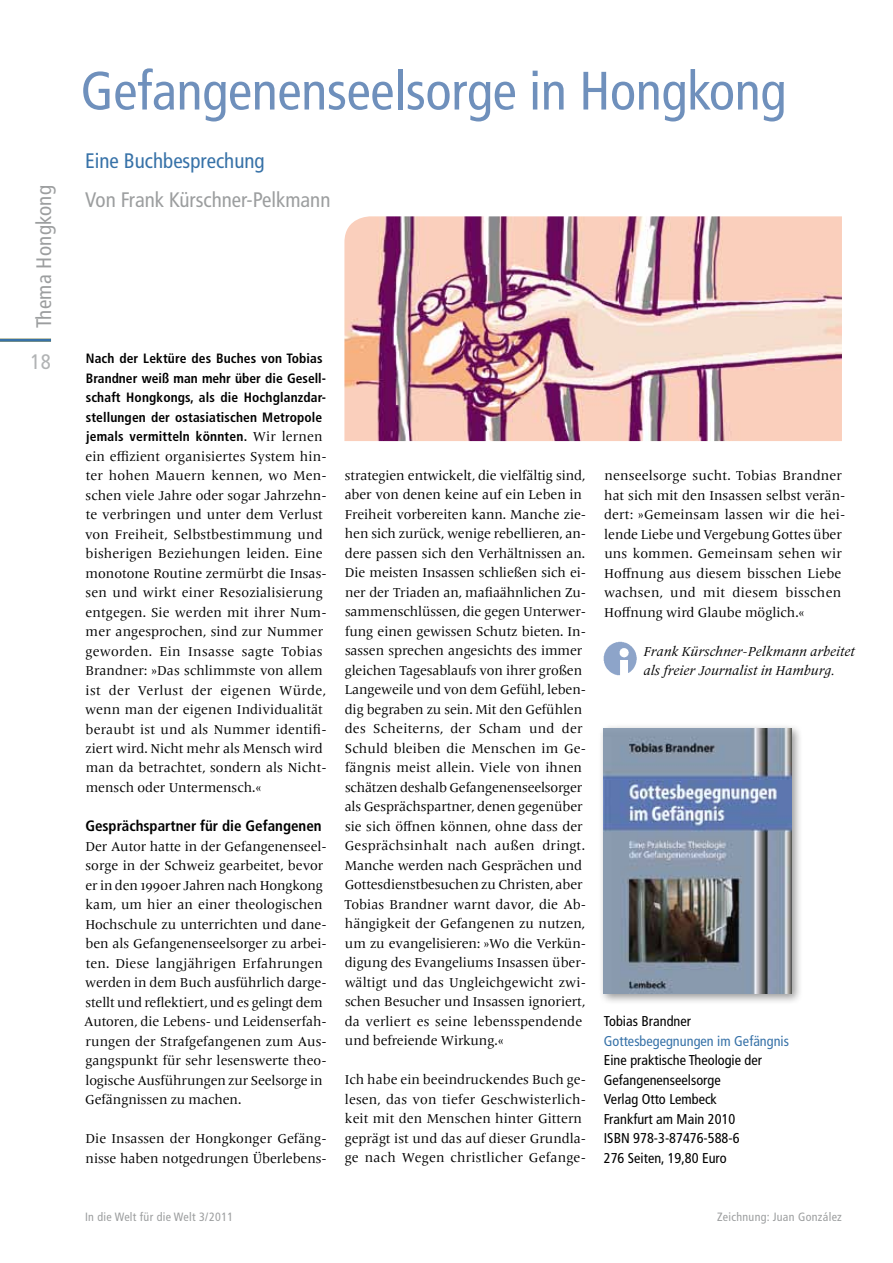
<style>
.page{position:relative;width:893px;height:1263px;background:#fff}
.page>*{position:absolute;margin:0;border:0;box-sizing:border-box;transform-origin:0 0}
.t1{font:condensed 54px "Frutiger LT Pro";letter-spacing:-.005em;color:#6f90bc}
.t2{font:condensed 21px "Frutiger LT Pro";color:#9c9e9f}
.t3{font:condensed 21px "Frutiger LT Pro";color:#3772a8}
.t4{font:condensed 21px "Frutiger LT Pro";color:#b1b3b4}
.t5{font:700 condensed 15px "Frutiger LT Pro";color:#000}
.t6{font:condensed 14.25px/19.5px "Frutiger LT Pro";color:#000}
.t7{font:condensed 14.25px "Frutiger LT Pro";color:#3772a8}
.t8{font:13.5px/19.5px "Frutiger Serif LT Pro";color:#000}
.t9{font:700 condensed 13.5px/19.5px "Frutiger LT Pro";letter-spacing:.01em;color:#000}
.t10{font:italic 13.5px/19.5px "Frutiger Serif LT Pro";color:#000}
.t11{font:condensed 12px "Frutiger LT Pro";letter-spacing:.025em;color:#9c9e9f}
.s1{font-family:"Frutiger Serif LT Pro";font-weight:400;font-stretch:normal}
</style>
<div class="page">
<img style="left:344px;top:216px;width:498px;height:225px">
<hr style="left:0;top:339px;width:51px;height:3px;background:#3772a8">
<div style="left:599px;top:723px;width:204px;height:282px;background:#000;opacity:.4"></div>
<img style="left:604px;top:728px;width:188px;height:266px">
<img style="left:603px;top:641px;width:34px;height:35px">
<h2 class="t2" style="left:32px;top:328px;width:145px;rotate:-90deg">Thema Hongkong</h2>
<h2 class="t4" style="left:31px;top:349px;width:22px">18</h2>
<h1 class="t1" style="left:81px;top:59px;width:707px">Gefangenenseelsorge in Hongkong</h1>
<h2 class="t3" style="left:85px;top:149px;width:181px">Eine Buchbesprechung</h2>
<h2 class="t2" style="left:85px;top:188px;width:247px">Von Frank Kürschner-Pelkmann</h2>
<p class="t9" style="left:86px;top:349px;width:242px">Nach der Lektüre des Buches von Tobias Brandner weiß man mehr über die Gesell&shy;schaft Hongkongs, als die Hochglanzdar&shy;stellungen der ostasiatischen Metropole jemals vermitteln könnten. <span class="s1">Wir lernen</span></p>
<p class="t8" style="left:85px;top:446px;width:243px">ein effizient organisiertes System hin&shy;ter hohen Mauern kennen, wo Men&shy;schen viele Jahre oder sogar Jahrzehn&shy;te verbringen und unter dem Verlust von Freiheit, Selbstbestimmung und bisherigen Beziehungen leiden. Eine monotone Routine zermürbt die Insas&shy;sen und wirkt einer Resozialisierung entgegen. Sie werden mit ihrer Num&shy;mer angesprochen, sind zur Nummer geworden. Ein Insasse sagte Tobias Brandner: »Das schlimmste von allem ist der Verlust der eigenen Würde, wenn man der eigenen Individualität beraubt ist und als Nummer identifi&shy;ziert wird. Nicht mehr als Mensch wird man da betrachtet, sondern als Nicht&shy;mensch oder Untermensch.«</p>
<p class="t5" style="left:85px;top:817px;width:238px">Gesprächspartner für die Gefangenen</p>
<p class="t8" style="left:84px;top:836px;width:244px">Der Autor hatte in der Gefangenenseel&shy;sorge in der Schweiz gearbeitet, bevor er in den 1990er Jahren nach Hongkong kam, um hier an einer theologischen Hochschule zu unterrichten und dane&shy;ben als Gefangenenseelsorger zu arbei&shy;ten. Diese langjährigen Erfahrungen werden in dem Buch ausführlich darge&shy;stellt und reflektiert, und es gelingt dem Autoren, die Lebens- und Leidenserfah&shy;rungen der Strafgefangenen zum Aus&shy;gangspunkt für sehr lesenswerte theo&shy;logische Ausführungen zur Seelsorge in Gefängnissen zu machen.</p>
<p class="t8" style="left:85px;top:1129px;width:243px">Die Insassen der Hongkonger Gefäng&shy;nisse haben notgedrungen Überlebens-</p>
<p class="t11" style="left:85px;top:1210px;width:150px">In die Welt für die Welt 3/2011</p>
<p class="t8" style="left:345px;top:466px;width:243px">strategien entwickelt, die vielfältig sind, aber von denen keine auf ein Leben in Freiheit vorbereiten kann. Manche zie&shy;hen sich zurück, wenige rebellieren, an&shy;dere passen sich den Verhältnissen an.<br>Die meisten Insassen schließen sich ei&shy;ner der Triaden an, mafiaähnlichen Zu&shy;sammenschlüssen, die gegen Unterwer&shy;fung einen gewissen Schutz bieten. In&shy;sassen sprechen angesichts des immer gleichen Tagesablaufs von ihrer großen Langeweile und von dem Gefühl, leben&shy;dig begraben zu sein. Mit den Gefühlen des Scheiterns, der Scham und der Schuld bleiben die Menschen im Ge&shy;fängnis meist allein. Viele von ihnen schätzen deshalb Gefangenenseelsorger als Gesprächspartner, denen gegenüber sie sich öffnen können, ohne dass der Gesprächsinhalt nach außen dringt.<br>Manche werden nach Gesprächen und Gottesdienstbesuchen zu Christen, aber Tobias Brandner warnt davor, die Ab&shy;hängigkeit der Gefangenen zu nutzen, um zu evangelisieren: »Wo die Verkün&shy;digung des Evangeliums Insassen über&shy;wältigt und das Ungleichgewicht zwi&shy;schen Besucher und Insassen ignoriert, da verliert es seine lebensspendende und befreiende Wirkung.«</p>
<p class="t8" style="left:345px;top:1070px;width:243px">Ich habe ein beeindruckendes Buch ge&shy;lesen, das von tiefer Geschwisterlich&shy;keit mit den Menschen hinter Gittern geprägt ist und das auf dieser Grundla&shy;ge nach Wegen christlicher Gefange-</p>
<p class="t8" style="left:604px;top:466px;width:243px">nenseelsorge sucht. Tobias Brandner hat sich mit den Insassen selbst verän&shy;dert: »Gemeinsam lassen wir die hei&shy;lende Liebe und Vergebung Gottes über uns kommen. Gemeinsam sehen wir Hoffnung aus diesem bisschen Liebe wachsen, und mit diesem bisschen Hoffnung wird Glaube möglich.«</p>
<p class="t10" style="left:643px;top:641px;width:213px">Frank Kürschner-Pelkmann arbeitet als freier Journalist in Hamburg.</p>
<p class="t6" style="left:604px;top:1011px;width:89px">Tobias Brandner</p>
<p class="t7" style="left:604px;top:1032px;width:187px">Gottesbegegnungen im Gefängnis</p>
<p class="t6" style="left:604px;top:1050px;width:160px">Eine praktische Theologie der<br>Gefangenenseelsorge<br>Verlag Otto Lembeck<br>Frankfurt am Main 2010<br>ISBN 978-3-87476-588-6<br>276 Seiten, 19,80 Euro</p>
<p class="t11" style="left:717px;top:1210px;width:126px">Zeichnung: Juan González</p>
</div>
